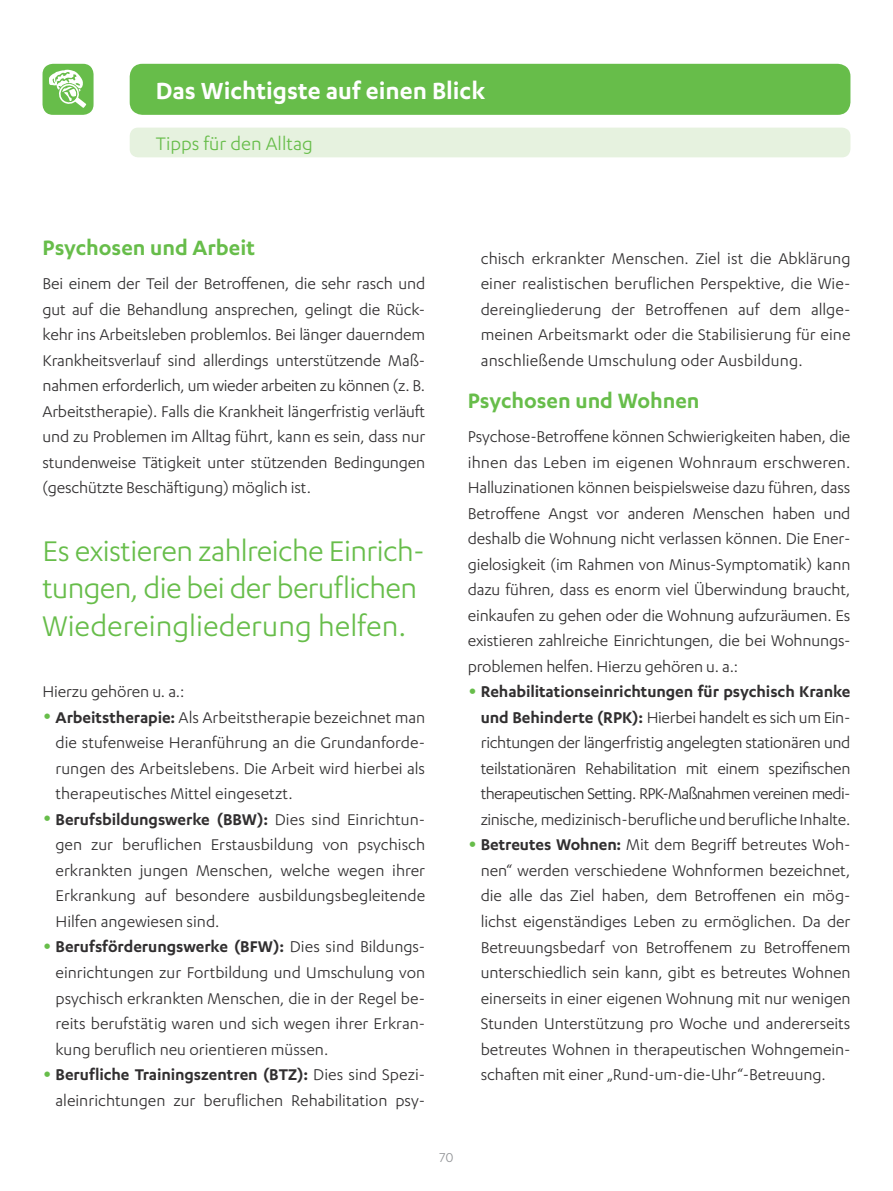
<style>
.page{position:relative;width:893px;height:1191px;background:#fff}
.page>*{position:absolute;margin:0;border:0;box-sizing:border-box;transform-origin:0 0}
.t1{font:33px/37.5px "Karbon";letter-spacing:-.02em;color:#67bd4a}
.t2{font:600 27px "Karbon";color:#fff}
.t3{font:600 24px "Karbon";color:#67bd4a}
.t4{font:21px "Karbon";color:#67bd4a}
.t5{font:18px/25.5px "Karbon";letter-spacing:-.01em;color:#312f30;text-align:justify}
.t6{font:15px "Karbon";color:#939598}
.s1{font-size:30px;color:#67bd4a}
.s2{font-weight:600}
</style>
<div class="page">
<div style="left:130px;top:128px;width:720px;height:29px;background:#e6f2df;border-radius:9px"></div>
<div style="left:130px;top:64px;width:720px;height:51px;background:#67bd4a;border-radius:13px"></div>
<div style="left:43px;top:64px;width:51px;height:51px;background:#67bd4a;border-radius:10px"></div>
<svg style="left:49px;top:70px;width:38px;height:38px"></svg>
<h2 class="t2" style="left:156px;top:75px;width:331px">Das Wichtigste auf einen Blick</h2>
<p class="t4" style="left:156px;top:132px;width:158px">Tipps für den Alltag</p>
<h3 class="t3" style="left:43px;top:234px;width:214px">Psychosen und Arbeit</h3>
<p class="t5" style="left:43px;top:270px;width:384px;text-align:left">Bei einem der Teil der Betroffenen, die sehr rasch und gut auf die Behandlung ansprechen, gelingt die Rück&shy;kehr ins Arbeitsleben problemlos. Bei länger dauerndem Krankheitsverlauf sind allerdings unterstützende Maß&shy;nahmen erforderlich, um wieder arbeiten zu können (z. B.<br>Arbeitstherapie). Falls die Krankheit längerfristig verläuft und zu Problemen im Alltag führt, kann es sein, dass nur stundenweise Tätigkeit unter stützenden Bedingungen (geschützte Beschäftigung) möglich ist.</p>
<h1 class="t1" style="left:43px;top:531px;width:384px">Es existieren zahlreiche Einrich&shy;tungen, die bei der beruflichen<br>Wiedereingliederung helfen.</h1>
<p class="t5" style="left:43px;top:678px;width:143px">H ierzu gehören u. a.:</p>
<p class="t5" style="left:56px;top:704px;width:371px;text-indent:-13px"><span class="s1">•</span> <span class="s2">Arbeitstherapie:</span> Als Arbeitstherapie bezeichnet man die stufenweise Heranführung an die Grundanforde&shy;rungen des Arbeitslebens. Die Arbeit wird hierbei als therapeutisches Mittel eingesetzt.</p>
<p class="t5" style="left:56px;top:806px;width:371px;text-indent:-13px"><span class="s1">•</span> <span class="s2">Berufsbildungswerke (BBW):</span> Dies sind Einrichtun&shy;gen zur beruflichen Erstausbildung von psychisch erkrankten jungen Menschen, welche wegen ihrer Erkrankung auf besondere ausbildungsbegleitende H ilfen angewiesen sind.</p>
<p class="t5" style="left:56px;top:933px;width:371px;text-indent:-13px"><span class="s1">•</span> <span class="s2">Berufsförderungswerke (BFW):</span> Dies sind Bildungs&shy;einrichtungen zur Fortbildung und Umschulung von psychisch erkrankten Menschen, die in der Regel be&shy;reits berufstätig waren und sich wegen ihrer Erkran&shy;kung beruflich neu orientieren müssen.</p>
<p class="t5" style="left:43px;top:1061px;width:384px;text-align:right"><span class="s1">•</span> <span class="s2">Berufliche Trainingszentren (BTZ):</span> Dies sind Spezi&shy;aleinrichtungen zur beruflichen Rehabilitation psy-</p>
<p class="t5" style="left:481px;top:245px;width:371px">chisch erkrankter Menschen. Ziel ist die Abklärung einer realistischen beruflichen Perspektive, die Wie&shy;dereingliederung der Betroffenen auf dem allge&shy;meinen Arbeitsmarkt oder die Stabilisierung für eine anschließende Umschulung oder Ausbildung.</p>
<h3 class="t3" style="left:468px;top:387px;width:233px">Psychosen und Wohnen</h3>
<p class="t5" style="left:468px;top:423px;width:384px;text-align:left">Psychose-Betroffene können Schwierigkeiten haben, die ihnen das Leben im eigenen Wohnraum erschweren.<br>Halluzinationen können beispielsweise dazu führen, dass Betroffene Angst vor anderen Menschen haben und deshalb die Wohnung nicht verlassen können. Die Ener&shy;gielosigkeit (im Rahmen von Minus-Symptomatik) kann dazu führen, dass es enorm viel Überwindung braucht, einkaufen zu gehen oder die Wohnung aufzuräumen. Es existieren zahlreiche Einrichtungen, die bei Wohnungs&shy;problemen helfen. Hierzu gehören u. a.:</p>
<p class="t5" style="left:481px;top:678px;width:371px;text-indent:-13px"><span class="s1">•</span> <span class="s2">Rehabilitationseinrichtungen für psychisch Kranke und Behinderte (RPK):</span> H ierbei handelt es sich um Ein&shy;richtungen der längerfristig angelegten stationären und teilstationären Rehabilitation mit einem spezifischen therapeutischen Setting. RPK-Maßnahmen vereinen medi&shy;zinische, medizinisch-berufliche und berufliche Inhalte.</p>
<p class="t5" style="left:481px;top:831px;width:371px;text-indent:-13px"><span class="s1">•</span> <span class="s2">Betreutes Wohnen:</span> Mit dem Begriff betreutes Woh&shy;nen“ werden verschiedene Wohnformen bezeichnet, die alle das Ziel haben, dem Betroffenen ein mög&shy;lichst eigenständiges Leben zu ermöglichen. Da der Betreuungsbedarf von Betroffenem zu Betroffenem unterschiedlich sein kann, gibt es betreutes Wohnen einerseits in einer eigenen Wohnung mit nur wenigen Stunden Unterstützung pro Woche und andererseits betreutes Wohnen in therapeutischen Wohngemein&shy;schaften mit einer „Rund-um-die-Uhr“-Betreuung.</p>
<p class="t6" style="left:439px;top:1148px;width:15px">70</p>
</div>
